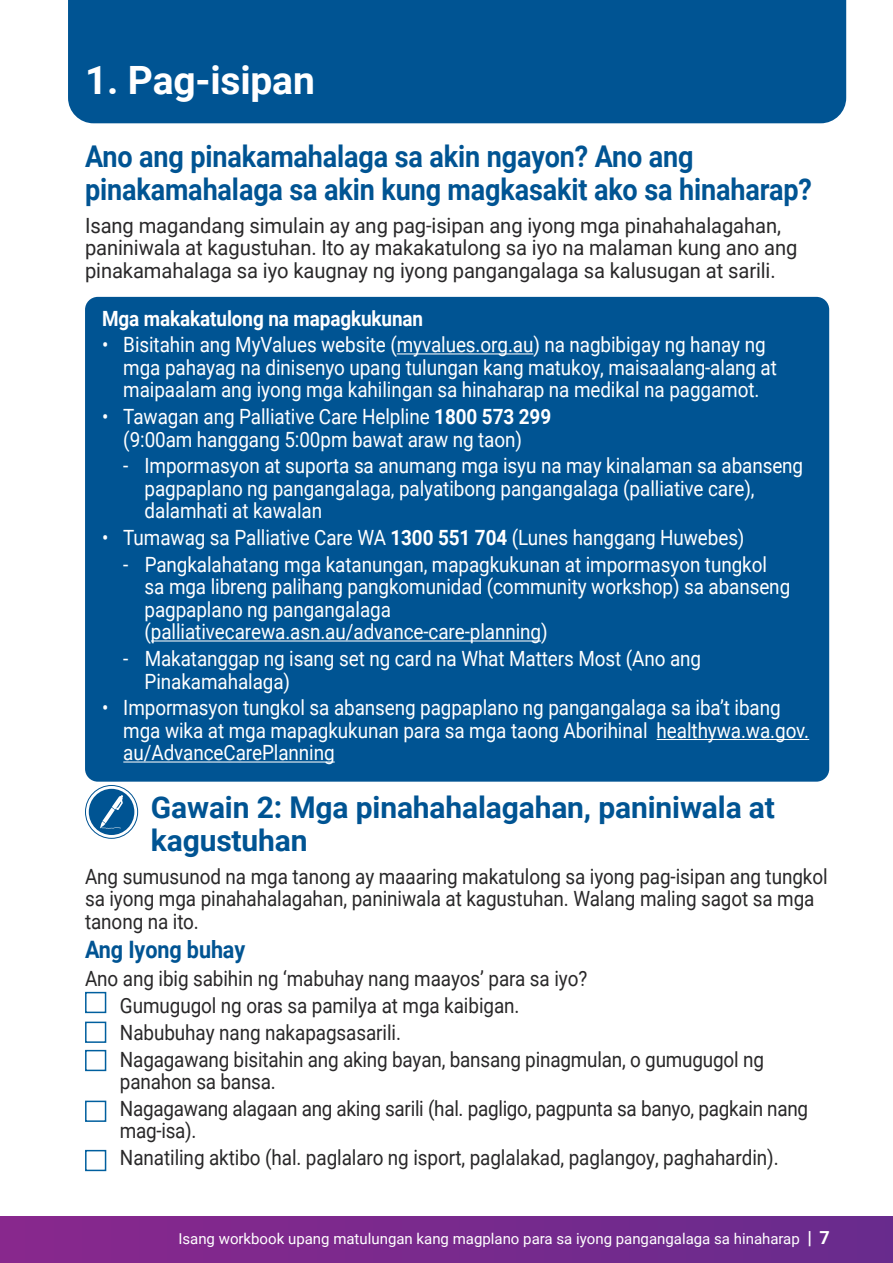
<style>
.page{position:relative;width:893px;height:1263px;background:#fff}
.page>*{position:absolute;margin:0;border:0;box-sizing:border-box;transform-origin:0 0}
.t1{font:700 39px "Roboto";letter-spacing:-.005em;color:#fff}
.t2{font:700 30px/33px "Roboto";letter-spacing:-.005em;color:#005493;scale:.9 1}
.t3{font:700 30px/33px "Roboto";letter-spacing:-.005em;color:#005493}
.t4{font:700 24px "Roboto";letter-spacing:-.005em;color:#005493;scale:.9 1}
.t5{font:21px/22.5px "Roboto";letter-spacing:-.005em;color:#fff;scale:.9 1}
.t6{font:21px/26.7px "Roboto";letter-spacing:-.005em;color:#292829;scale:.9 1}
.t7{font:21px/22.5px "Roboto";letter-spacing:-.005em;color:#292829;scale:.96 1}
.t8{font:700 21px "Roboto";letter-spacing:-.005em;color:#fff;scale:.9 1}
.t9{font:15px "Roboto";color:#fff}
.s1{font-weight:700}
.s2{font-weight:700;font-size:18px}
</style>
<div class="page">
<div style="left:0;top:1216px;width:893px;height:47px;background:linear-gradient(to right,#89288d,#682b8d)"></div>
<div style="left:68px;top:0;width:778px;height:123px;background:#005493"></div>
<div style="left:85px;top:992px;width:21px;height:21px;border:2px solid #005f9e"></div>
<div style="left:85px;top:1021px;width:21px;height:22px;border:2px solid #005f9e"></div>
<div style="left:85px;top:1050px;width:21px;height:21px;border:2px solid #005f9e"></div>
<div style="left:85px;top:1101px;width:21px;height:21px;border:2px solid #005f9e"></div>
<div style="left:85px;top:1150px;width:21px;height:21px;border:2px solid #005f9e"></div>
<div style="left:85px;top:297px;width:744px;height:485px;background:#005493;border-radius:13px"></div>
<hr style="left:397px;top:353px;width:136px;height:1px;background:#fff">
<hr style="left:151px;top:640px;width:390px;height:1px;background:#fff">
<hr style="left:657px;top:739px;width:152px;height:1px;background:#fff">
<hr style="left:123px;top:761px;width:212px;height:1px;background:#fff">
<div style="left:89px;top:789px;width:45px;height:46px;background:#005493;border-radius:50%"></div>
<div style="left:85px;top:785px;width:53px;height:54px;border:1px solid #005493;border-radius:50%"></div>
<svg style="left:100px;top:795px;width:23px;height:34px"></svg>
<h1 class="t1" style="left:85px;top:53px;width:231px">1. Pag-isipan</h1>
<h2 class="t2" style="left:85px;top:139px;width:809px">Ano ang pinakamahalaga sa akin ngayon? Ano ang pinakamahalaga sa akin kung magkasakit ako sa hinaharap?</h2>
<p class="t7" style="left:85px;top:213px;width:743px">Isang magandang simulain ay ang pag-isipan ang iyong mga pinahahalagahan, paniniwala at kagustuhan. Ito ay makakatulong sa iyo na malaman kung ano ang pinakamahalaga sa iyo kaugnay ng iyong pangangalaga sa kalusugan at sarili.</p>
<p class="t8" style="left:102px;top:303px;width:358px">Mga makakatulong na mapagkukunan</p>
<p class="t5" style="left:123px;top:333px;width:728px;text-indent:-21px">• Bisitahin ang MyValues website (myvalues.org.au) na nagbibigay ng hanay ng mga pahayag na dinisenyo upang tulungan kang matukoy, maisaalang-alang at maipaalam ang iyong mga kahilingan sa hinaharap na medikal na paggamot.</p>
<p class="t5" style="left:102px;top:405px;width:500px;text-align:center">• Tawagan ang Palliative Care Helpline <span class="s1">1800 573 299 </span>(9:00am hanggang 5:00pm bawat araw ng taon)</p>
<p class="t5" style="left:145px;top:454px;width:733px;text-indent:-21px">- Impormasyon at suporta sa anumang mga isyu na may kinalaman sa abanseng pagpaplano ng pangangalaga, palyatibong pangangalaga (palliative care), dalamhati at kawalan</p>
<p class="t5" style="left:102px;top:526px;width:715px">• Tumawag sa Palliative Care WA <span class="s1">1300 551 704</span> (Lunes hanggang Huwebes)</p>
<p class="t5" style="left:145px;top:552px;width:719px;text-indent:-21px">- Pangkalahatang mga katanungan, mapagkukunan at impormasyon tungkol sa mga libreng palihang pangkomunidad (community workshop) sa abanseng pagpaplano ng pangangalaga (palliativecarewa.asn.au/advance-care-planning)</p>
<p class="t5" style="left:145px;top:647px;width:620px;text-indent:-21px">- Makatanggap ng isang set ng card na What Matters Most (Ano ang<br>Pinakamahalaga)</p>
<p class="t5" style="left:123px;top:696px;width:764px;text-indent:-21px">• Impormasyon tungkol sa abanseng pagpaplano ng pangangalaga sa iba’t ibang mga wika at mga mapagkukunan para sa mga taong Aborihinal healthywa.wa.gov. au/AdvanceCarePlanning</p>
<h2 class="t3" style="left:151px;top:789px;width:626px">Gawain 2: Mga pinahahalagahan, paniniwala at kagustuhan</h2>
<p class="t6" style="left:85px;top:864px;width:826px;line-height:22.5px">Ang sumusunod na mga tanong ay maaaring makatulong sa iyong pag-isipan ang tungkol sa iyong mga pinahahalagahan, paniniwala at kagustuhan. Walang maling sagot sa mga tanong na ito.</p>
<p class="t4" style="left:85px;top:933px;width:180px">Ang Iyong buhay</p>
<p class="t6" style="left:120px;top:965px;width:717px;text-indent:-35px">Ano ang ibig sabihin ng ‘mabuhay nang maayos’ para sa iyo?<br>Gumugugol ng oras sa pamilya at mga kaibigan.<br>Nabubuhay nang nakapagsasarili.<br>Nagagawang bisitahin ang aking bayan, bansang pinagmulan, o gumugugol ng</p>
<p class="t6" style="left:120px;top:1067px;width:766px">panahon sa bansa.<br>Nagagawang alagaan ang aking sarili (hal. pagligo, pagpunta sa banyo, pagkain nang</p>
<p class="t6" style="left:120px;top:1117px;width:733px">mag-isa).<br>Nanatiling aktibo (hal. paglalaro ng isport, paglalakad, paglangoy, paghahardin).</p>
<p class="t9" style="left:178px;top:1228px;width:653px">Isang workbook upang matulungan kang magplano para sa iyong pangangalaga sa hinaharap <span class="s2">| 7</span></p>
</div>
